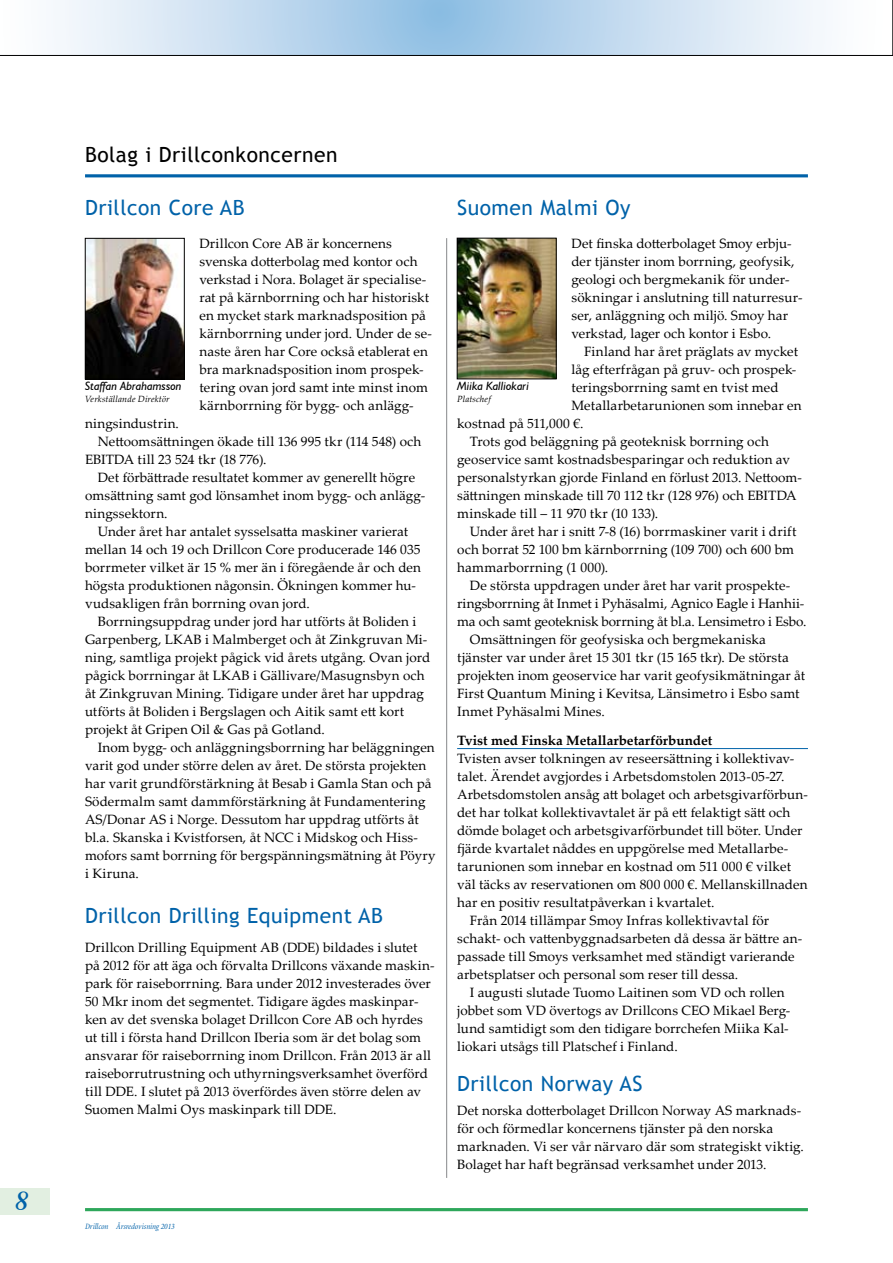
<style>
.page{position:relative;width:893px;height:1263px;background:#fff}
.page>*{position:absolute;margin:0;border:0;box-sizing:border-box;transform-origin:0 0}
.t1{font:italic 700 27px "Original Garamond BT";color:#0062a9}
.t2{font:21px "Trebuchet MS";letter-spacing:.025em;color:#0062a9}
.t3{font:21px "Trebuchet MS";letter-spacing:.025em;color:#000}
.t4{font:13.5px/18px "Palatino Linotype";letter-spacing:.005em;color:#000}
.t5{font:700 13.5px "Palatino Linotype";color:#000}
.t6{font:italic 12px "Humanist 521 BT";color:#000}
.t7{font:italic 9px "Palatino Linotype";letter-spacing:.015em;color:#000}
.t8{font:italic condensed 8.25px "Minion";letter-spacing:-.005em;color:#0062a9}
</style>
<div class="page">
<svg style="left:0;top:0;width:893px;height:56px"></svg>
<div style="left:0;top:1188px;width:50px;height:26px;background:#e2efe1"></div>
<hr style="left:446px;top:238px;width:1px;height:940px;background:#87888a">
<hr style="left:85px;top:174px;width:723px;height:3px;background:#0062a9">
<hr style="left:85px;top:1208px;width:723px;height:3px;background:#2ea75b">
<hr style="left:457px;top:748px;width:351px;height:1px;background:#0062a9">
<img style="left:87px;top:240px;width:95px;height:137px">
<div style="left:85px;top:238px;width:99px;height:141px;border:1px solid #000"></div>
<img style="left:459px;top:240px;width:95px;height:137px">
<div style="left:457px;top:238px;width:99px;height:141px;border:1px solid #000"></div>
<h1 class="t1" style="left:15px;top:1184px;width:15px">8</h1>
<h2 class="t3" style="left:85px;top:141px;width:254px">Bolag i Drillconkoncernen</h2>
<h2 class="t2" style="left:85px;top:195px;width:161px">Drillcon Core AB</h2>
<p class="t6" style="left:85px;top:379px;width:98px">Staffan Abrahamsson</p>
<p class="t7" style="left:85px;top:392px;width:86px">Verkställande Direktör</p>
<p class="t4" style="left:199px;top:234px;width:234px">Drillcon Core AB är koncernens svenska dotterbolag med kontor och verkstad i Nora. Bolaget är specialise&shy;rat på kärnborrning och har historiskt en mycket stark marknadsposition på kärnborrning under jord. Under de se&shy;naste åren har Core också etablerat en bra marknadsposition inom prospek&shy;tering ovan jord samt inte minst inom kärnborrning för bygg- och anlägg-</p>
<p class="t4" style="left:85px;top:414px;width:95px">ningsindustrin.</p>
<p class="t4" style="left:98px;top:432px;width:325px">Nettoomsättningen ökade till 136 995 tkr (114 548) och</p>
<p class="t4" style="left:85px;top:450px;width:183px">EBITDA till 23 524 tkr (18 776).</p>
<p class="t4" style="left:98px;top:468px;width:319px">Det förbättrade resultatet kommer av generellt högre</p>
<p class="t4" style="left:85px;top:486px;width:342px">omsättning samt god lönsamhet inom bygg- och anlägg-</p>
<p class="t4" style="left:85px;top:504px;width:84px">ningssektorn.</p>
<p class="t4" style="left:98px;top:522px;width:312px">Under året har antalet sysselsatta maskiner varierat</p>
<p class="t4" style="left:85px;top:540px;width:337px">mellan 14 och 19 och Drillcon Core producerade 146 035</p>
<p class="t4" style="left:85px;top:558px;width:337px">borrmeter vilket är 15 % mer än i föregående år och den</p>
<p class="t4" style="left:85px;top:576px;width:332px">högsta produktionen någonsin. Ökningen kommer hu-</p>
<p class="t4" style="left:85px;top:594px;width:226px">vudsakligen från borrning ovan jord.</p>
<p class="t4" style="left:98px;top:612px;width:320px">Borrningsuppdrag under jord har utförts åt Boliden i</p>
<p class="t4" style="left:85px;top:630px;width:344px">Garpenberg, LKAB i Malmberget och åt Zinkgruvan Mi-</p>
<p class="t4" style="left:85px;top:648px;width:347px">ning, samtliga projekt pågick vid årets utgång. Ovan jord</p>
<p class="t4" style="left:85px;top:666px;width:341px">pågick borrningar åt LKAB i Gällivare/Masugnsbyn och</p>
<p class="t4" style="left:85px;top:684px;width:340px">åt Zinkgruvan Mining. Tidigare under året har uppdrag</p>
<p class="t4" style="left:85px;top:702px;width:321px">utförts åt Boliden i Bergslagen och Aitik samt ett kort</p>
<p class="t4" style="left:85px;top:720px;width:241px">projekt åt Gripen Oil &amp; Gas på Gotland.</p>
<p class="t4" style="left:98px;top:738px;width:338px">Inom bygg- och anläggningsborrning har beläggningen</p>
<p class="t4" style="left:85px;top:756px;width:343px">varit god under större delen av året. De största projekten</p>
<p class="t4" style="left:85px;top:774px;width:348px">har varit grundförstärkning åt Besab i Gamla Stan och på</p>
<p class="t4" style="left:85px;top:792px;width:342px">Södermalm samt dammförstärkning åt Fundamentering</p>
<p class="t4" style="left:85px;top:810px;width:335px">AS/Donar AS i Norge. Dessutom har uppdrag utförts åt</p>
<p class="t4" style="left:85px;top:828px;width:334px">bl.a. Skanska i Kvistforsen, åt NCC i Midskog och Hiss-</p>
<p class="t4" style="left:85px;top:846px;width:352px">mofors samt borrning för bergspänningsmätning åt Pöyry</p>
<p class="t4" style="left:85px;top:864px;width:55px">i Kiruna.</p>
<h2 class="t2" style="left:85px;top:902px;width:300px">Drillcon Drilling Equipment AB</h2>
<p class="t4" style="left:85px;top:938px;width:351px">Drillcon Drilling Equipment AB (DDE) bildades i slutet på 2012 för att äga och förvalta Drillcons växande maskin&shy;park för raiseborrning. Bara under 2012 investerades över 50 Mkr inom det segmentet. Tidigare ägdes maskinpar&shy;ken av det svenska bolaget Drillcon Core AB och hyrdes ut till i första hand Drillcon Iberia som är det bolag som ansvarar för raiseborrning inom Drillcon. Från 2013 är all raiseborrutrustning och uthyrningsverksamhet överförd till DDE. I slutet på 2013 överfördes även större delen av Suomen Malmi Oys maskinpark till DDE.</p>
<p class="t8" style="left:85px;top:1222px;width:91px">Drillcon Årsredovisning 2013</p>
<h2 class="t2" style="left:457px;top:195px;width:175px">Suomen Malmi Oy</h2>
<p class="t4" style="left:571px;top:234px;width:233px">Det finska dotterbolaget Smoy erbju&shy;der tjänster inom borrning, geofysik, geologi och bergmekanik för under&shy;sökningar i anslutning till naturresur&shy;ser, anläggning och miljö. Smoy har verkstad, lager och kontor i Esbo.</p>
<p class="t4" style="left:571px;top:342px;width:231px;text-indent:13px">Finland har året präglats av mycket låg efterfrågan på gruv- och prospek&shy;teringsborrning samt en tvist med Metallarbetarunionen som innebar en</p>
<p class="t6" style="left:457px;top:379px;width:73px">Miika Kalliokari</p>
<p class="t7" style="left:457px;top:392px;width:35px">Platschef</p>
<p class="t4" style="left:457px;top:414px;width:128px">kostnad på 511,000 €.</p>
<p class="t4" style="left:470px;top:432px;width:300px">Trots god beläggning på geoteknisk borrning och</p>
<p class="t4" style="left:457px;top:450px;width:334px">geoservice samt kostnadsbesparingar och reduktion av</p>
<p class="t4" style="left:457px;top:468px;width:346px">personalstyrkan gjorde Finland en förlust 2013. Nettoom-</p>
<p class="t4" style="left:457px;top:486px;width:341px">sättningen minskade till 70 112 tkr (128 976) och EBITDA</p>
<p class="t4" style="left:457px;top:504px;width:203px">minskade till – 11 970 tkr (10 133).</p>
<p class="t4" style="left:470px;top:522px;width:328px">Under året har i snitt 7-8 (16) borrmaskiner varit i drift</p>
<p class="t4" style="left:457px;top:540px;width:338px">och borrat 52 100 bm kärnborrning (109 700) och 600 bm</p>
<p class="t4" style="left:457px;top:558px;width:153px">hammarborrning (1 000).</p>
<p class="t4" style="left:470px;top:576px;width:322px">De största uppdragen under året har varit prospekte-</p>
<p class="t4" style="left:457px;top:594px;width:349px">ringsborrning åt Inmet i Pyhäsalmi, Agnico Eagle i Hanhii-</p>
<p class="t4" style="left:457px;top:612px;width:351px">ma och samt geoteknisk borrning åt bl.a. Lensimetro i Esbo.</p>
<p class="t4" style="left:470px;top:630px;width:297px">Omsättningen för geofysiska och bergmekaniska</p>
<p class="t4" style="left:457px;top:648px;width:333px">tjänster var under året 15 301 tkr (15 165 tkr). De största</p>
<p class="t4" style="left:457px;top:666px;width:350px">projekten inom geoservice har varit geofysikmätningar åt</p>
<p class="t4" style="left:457px;top:684px;width:344px">First Quantum Mining i Kevitsa, Länsimetro i Esbo samt</p>
<p class="t4" style="left:457px;top:702px;width:149px">Inmet Pyhäsalmi Mines.</p>
<p class="t5" style="left:457px;top:731px;width:257px">Tvist med Finska Metallarbetarförbundet</p>
<p class="t4" style="left:457px;top:749px;width:339px">Tvisten avser tolkningen av reseersättning i kollektivav-</p>
<p class="t4" style="left:457px;top:767px;width:329px">talet. Ärendet avgjordes i Arbetsdomstolen 2013-05-27.</p>
<p class="t4" style="left:457px;top:785px;width:352px">Arbetsdomstolen ansåg att bolaget och arbetsgivarförbun-</p>
<p class="t4" style="left:457px;top:803px;width:335px">det har tolkat kollektivavtalet är på ett felaktigt sätt och</p>
<p class="t4" style="left:457px;top:821px;width:347px">dömde bolaget och arbetsgivarförbundet till böter. Under</p>
<p class="t4" style="left:457px;top:839px;width:333px">fjärde kvartalet nåddes en uppgörelse med Metallarbe-</p>
<p class="t4" style="left:457px;top:857px;width:335px">tarunionen som innebar en kostnad om 511 000 € vilket</p>
<p class="t4" style="left:457px;top:875px;width:352px">väl täcks av reservationen om 800 000 €. Mellanskillnaden</p>
<p class="t4" style="left:457px;top:893px;width:259px">har en positiv resultatpåverkan i kvartalet.</p>
<p class="t4" style="left:470px;top:911px;width:301px">Från 2014 tillämpar Smoy Infras kollektivavtal för</p>
<p class="t4" style="left:457px;top:929px;width:347px">schakt- och vattenbyggnadsarbeten då dessa är bättre an-</p>
<p class="t4" style="left:457px;top:947px;width:339px">passade till Smoys verksamhet med ständigt varierande</p>
<p class="t4" style="left:457px;top:965px;width:283px">arbetsplatser och personal som reser till dessa.</p>
<p class="t4" style="left:470px;top:983px;width:316px">I augusti slutade Tuomo Laitinen som VD och rollen</p>
<p class="t4" style="left:457px;top:1001px;width:335px">jobbet som VD övertogs av Drillcons CEO Mikael Berg-</p>
<p class="t4" style="left:457px;top:1019px;width:333px">lund samtidigt som den tidigare borrchefen Miika Kal-</p>
<p class="t4" style="left:457px;top:1037px;width:222px">liokari utsågs till Platschef i Finland.</p>
<h2 class="t2" style="left:457px;top:1071px;width:187px">Drillcon Norway AS</h2>
<p class="t4" style="left:457px;top:1101px;width:348px">Det norska dotterbolaget Drillcon Norway AS marknads&shy;för och förmedlar koncernens tjänster på den norska marknaden. Vi ser vår närvaro där som strategiskt viktig.<br>Bolaget har haft begränsad verksamhet under 2013.</p>
</div>
